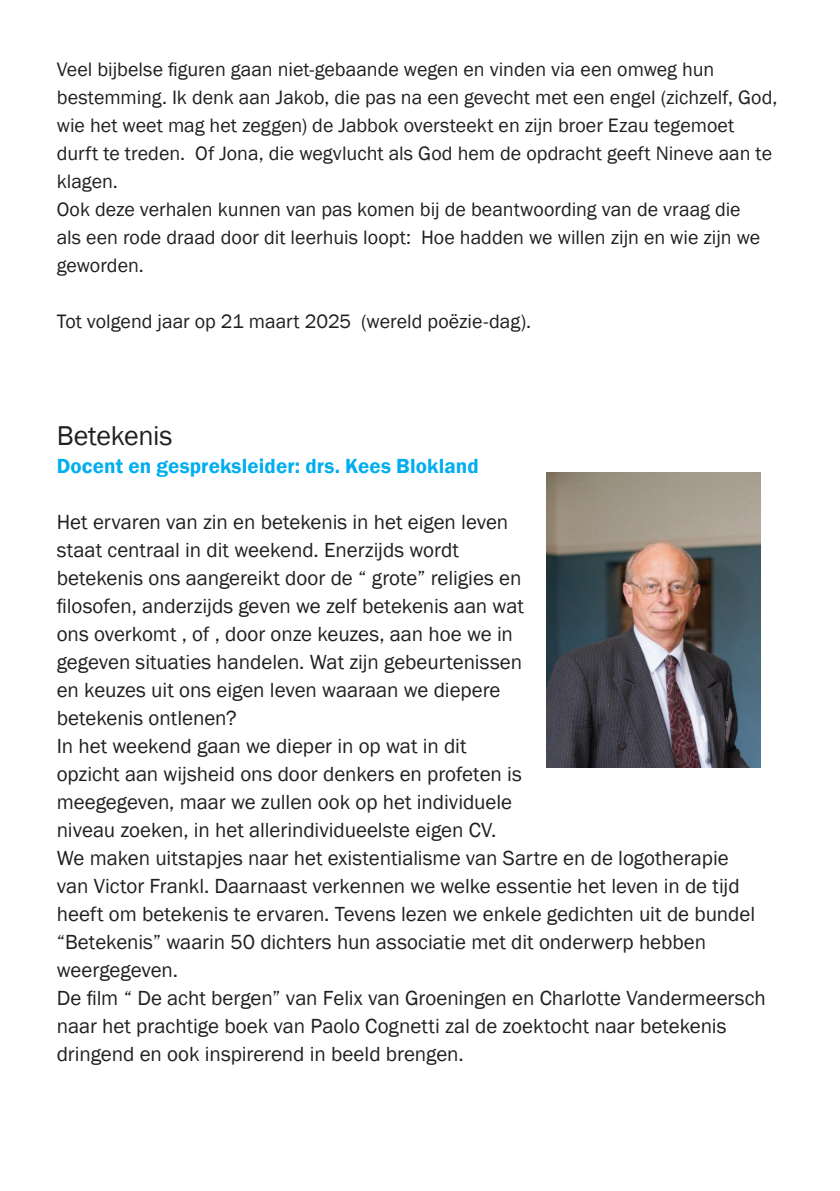
<style>
.page{position:relative;width:840px;height:1191px;background:#fff}
.page>*{position:absolute;margin:0;border:0;box-sizing:border-box;transform-origin:0 0}
.t1{font:28px "Franklin Gothic";letter-spacing:-.01em;color:#231f20}
.t2{font:21px/28px "Franklin Gothic";letter-spacing:-.005em;color:#231f20}
.t3{font:600 21px "Franklin Gothic";letter-spacing:.005em;color:#00aeef}
.t4{font:20px/28px "Franklin Gothic";color:#231f20}
</style>
<div class="page">
<img style="left:546px;top:472px;width:214px;height:296px">
<p class="t4" style="left:57px;top:56px;width:721px">Veel bijbelse figuren gaan niet-gebaande wegen en vinden via een omweg hun bestemming. Ik denk aan Jakob, die pas na een gevecht met een engel (zichzelf, God, wie het weet mag het zeggen) de Jabbok oversteekt en zijn broer Ezau tegemoet durft te treden. Of Jona, die wegvlucht als God hem de opdracht geeft Nineve aan te klagen.<br>Ook deze verhalen kunnen van pas komen bij de beantwoording van de vraag die<br>als een rode draad door dit leerhuis loopt: Hoe hadden we willen zijn en wie zijn we geworden.</p>
<p class="t4" style="left:57px;top:308px;width:475px">Tot volgend jaar op 21 maart 2025 (wereld poëzie-dag).</p>
<h1 class="t1" style="left:57px;top:418px;width:117px">Betekenis</h1>
<p class="t3" style="left:57px;top:452px;width:423px">Docent en gespreksleider: drs. Kees Blokland</p>
<p class="t2" style="left:57px;top:508px;width:710px">Het ervaren van zin en betekenis in het eigen leven<br>staat centraal in dit weekend. Enerzijds wordt<br>betekenis ons aangereikt door de “ grote” religies en<br>filosofen, anderzijds geven we zelf betekenis aan wat<br>ons overkomt , of , door onze keuzes, aan hoe we in<br>gegeven situaties handelen. Wat zijn gebeurtenissen<br>en keuzes uit ons eigen leven waaraan we diepere<br>betekenis ontlenen?<br>In het weekend gaan we dieper in op wat in dit<br>opzicht aan wijsheid ons door denkers en profeten is<br>meegegeven, maar we zullen ook op het individuele<br>niveau zoeken, in het allerindividueelste eigen CV.<br>We maken uitstapjes naar het existentialisme van Sartre en de logotherapie<br>van Victor Frankl. Daarnaast verkennen we welke essentie het leven in de tijd heeft om betekenis te ervaren. Tevens lezen we enkele gedichten uit de bundel “Betekenis” waarin 50 dichters hun associatie met dit onderwerp hebben weergegeven.<br>De film “ De acht bergen” van Felix van Groeningen en Charlotte Vandermeersch naar het prachtige boek van Paolo Cognetti zal de zoektocht naar betekenis dringend en ook inspirerend in beeld brengen.</p>
</div>
